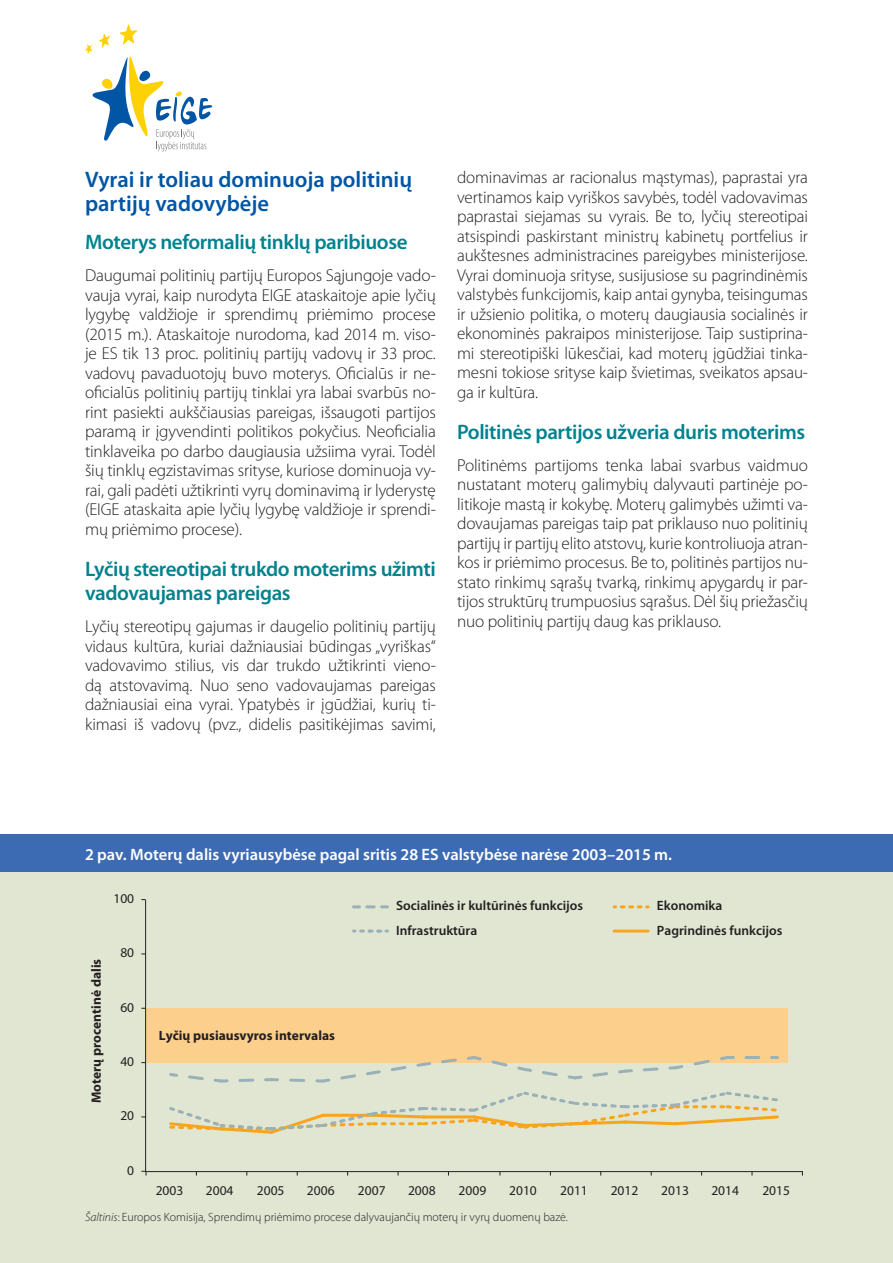
<style>
.page{position:relative;width:893px;height:1263px;background:#fff}
.page>*{position:absolute;margin:0;border:0;box-sizing:border-box;transform-origin:0 0}
.Title_1{font:600 22.5px/24px "Myriad Pro";color:#0155a5}
.Title_2{font:600 21px/24px "Myriad Pro";letter-spacing:-.02em;color:#00828f}
.Body_text{font:300 17.25px/19.5px "Myriad Pro";letter-spacing:-.01em;color:#231f20;text-align:justify}
.Figure_title{font:600 16.5px "Myriad Pro";color:#fff}
.t1{font:600 13.5px/24.2px "Myriad Pro";color:#231f20}
.t2{font:13.5px "Myriad Pro";color:#231f20}
.t3{font:700 13.5px "Myriad Pro";color:#231f20}
.Source{font:300 12px "Myriad Pro";color:#231f20}
.s1{font-style:italic}
</style>
<div class="page">
<svg style="left:85px;top:24px;width:127px;height:127px"></svg>
<div style="left:0;top:866px;width:893px;height:397px;background:#e0e6d2"></div>
<div style="left:0;top:834px;width:893px;height:38px;background:#3d6bb3"></div>
<div style="left:146px;top:1008px;width:642px;height:54px;background:#fdcf8c"></div>
<hr style="left:145px;top:900px;width:1px;height:271px;background:#231f20">
<hr style="left:146px;top:1171px;width:657px;height:1px;background:#231f20">
<svg style="left:141px;top:1171px;width:6px;height:4px"></svg>
<svg style="left:167px;top:1056px;width:614px;height:78px"></svg>
<svg style="left:353px;top:905px;width:6px;height:3px"></svg>
<svg style="left:367px;top:905px;width:20px;height:3px"></svg>
<svg style="left:361px;top:929px;width:26px;height:3px"></svg>
<svg style="left:614px;top:905px;width:34px;height:3px"></svg>
<hr style="left:614px;top:929px;width:34px;height:3px;background:#f9a51b">
<p class="Title_1" style="left:85px;top:168px;width:329px">Vyrai ir toliau dominuoja politinių partijų vadovybėje</p>
<p class="Title_2" style="left:85px;top:230px;width:324px">Moterys neformalių tinklų paribiuose</p>
<p class="Body_text" style="left:85px;top:266px;width:352px">Daugumai politinių partijų Europos Sąjungoje vado&shy;vauja vyrai, kaip nurodyta EIGE ataskaitoje apie lyčių lygybę valdžioje ir sprendimų priėmimo procese (2015 m.). Ataskaitoje nurodoma, kad 2014 m. viso&shy;je ES tik 13 proc. politinių partijų vadovų ir 33 proc. vadovų pavaduotojų buvo moterys. Oficialūs ir ne&shy;oficialūs politinių partijų tinklai yra labai svarbūs no&shy;rint pasiekti aukščiausias pareigas, išsaugoti partijos paramą ir įgyvendinti politikos pokyčius. Neoficialia tinklaveika po darbo daugiausia užsiima vyrai. Todėl šių tinklų egzistavimas srityse, kuriose dominuoja vy&shy;rai, gali padėti užtikrinti vyrų dominavimą ir lyderystę (EIGE ataskaita apie lyčių lygybę valdžioje ir sprendi&shy;mų priėmimo procese).</p>
<p class="Title_2" style="left:85px;top:557px;width:352px">Lyčių stereotipai trukdo moterims užimti vadovaujamas pareigas</p>
<p class="Body_text" style="left:85px;top:617px;width:352px">Lyčių stereotipų gajumas ir daugelio politinių partijų vidaus kultūra, kuriai dažniausiai būdingas „vyriškas“ vadovavimo stilius, vis dar trukdo užtikrinti vieno&shy;dą atstovavimą. Nuo seno vadovaujamas pareigas dažniausiai eina vyrai. Ypatybės ir įgūdžiai, kurių ti&shy;kimasi iš vadovų (pvz., didelis pasitikėjimas savimi,</p>
<p class="Body_text" style="left:457px;top:168px;width:352px">dominavimas ar racionalus mąstymas), paprastai yra vertinamos kaip vyriškos savybės, todėl vadovavimas paprastai siejamas su vyrais. Be to, lyčių stereotipai atsispindi paskirstant ministrų kabinetų portfelius ir aukštesnes administracines pareigybes ministerijose.<br>Vyrai dominuoja srityse, susijusiose su pagrindinėmis valstybės funkcijomis, kaip antai gynyba, teisingumas ir užsienio politika, o moterų daugiausia socialinės ir ekonominės pakraipos ministerijose. Taip sustiprina&shy;mi stereotipiški lūkesčiai, kad moterų įgūdžiai tinka&shy;mesni tokiose srityse kaip švietimas, sveikatos apsau&shy;ga ir kultūra.</p>
<p class="Title_2" style="left:457px;top:420px;width:350px">Politinės partijos užveria duris moterims</p>
<p class="Body_text" style="left:457px;top:456px;width:352px">Politinėms partijoms tenka labai svarbus vaidmuo nustatant moterų galimybių dalyvauti partinėje po&shy;litikoje mastą ir kokybę. Moterų galimybės užimti va&shy;dovaujamas pareigas taip pat priklauso nuo politinių partijų ir partijų elito atstovų, kurie kontroliuoja atran&shy;kos ir priėmimo procesus. Be to, politinės partijos nu&shy;stato rinkimų sąrašų tvarką, rinkimų apygardų ir par&shy;tijos struktūrų trumpuosius sąrašus. Dėl šių priežasčių nuo politinių partijų daug kas priklauso.</p>
<p class="Figure_title" style="left:85px;top:845px;width:589px">2 pav. Moterų dalis vyriausybėse pagal sritis 28 ES valstybėse narėse 2003–2015 m.</p>
<p class="t2" style="left:113px;top:890px;width:22px">100</p>
<p class="t3" style="left:88px;top:1103px;width:146px;rotate:-90deg">Moterų procentinė dalis</p>
<p class="t2" style="left:120px;top:944px;width:15px">80</p>
<p class="t2" style="left:120px;top:999px;width:15px">60</p>
<p class="t2" style="left:120px;top:1053px;width:15px">40</p>
<p class="t2" style="left:120px;top:1107px;width:15px">20</p>
<p class="t2" style="left:127px;top:1162px;width:8px">0</p>
<p class="t3" style="left:159px;top:1027px;width:178px">Lyčių pusiausvyros intervalas</p>
<p class="t1" style="left:396px;top:894px;width:188px">Socialinės ir kultūrinės funkcijos<br>Infrastruktūra</p>
<p class="t1" style="left:657px;top:894px;width:127px">Ekonomika<br>Pagrindinės funkcijos</p>
<p class="t2" style="left:156px;top:1182px;width:29px">2003</p>
<p class="t2" style="left:206px;top:1182px;width:29px">2004</p>
<p class="t2" style="left:257px;top:1182px;width:29px">2005</p>
<p class="t2" style="left:307px;top:1182px;width:29px">2006</p>
<p class="t2" style="left:358px;top:1182px;width:29px">2007</p>
<p class="t2" style="left:408px;top:1182px;width:29px">2008</p>
<p class="t2" style="left:459px;top:1182px;width:29px">2009</p>
<p class="t2" style="left:509px;top:1182px;width:29px">2010</p>
<p class="t2" style="left:560px;top:1182px;width:29px">2011</p>
<p class="t2" style="left:611px;top:1182px;width:29px">2012</p>
<p class="t2" style="left:661px;top:1182px;width:29px">2013</p>
<p class="t2" style="left:711px;top:1182px;width:29px">2014</p>
<p class="t2" style="left:762px;top:1182px;width:29px">2015</p>
<p class="Source" style="left:85px;top:1210px;width:484px"><span class="s1">Šaltinis</span>: Europos Komisija, Sprendimų priėmimo procese dalyvaujančių moterų ir vyrų duomenų bazė.</p>
</div>
